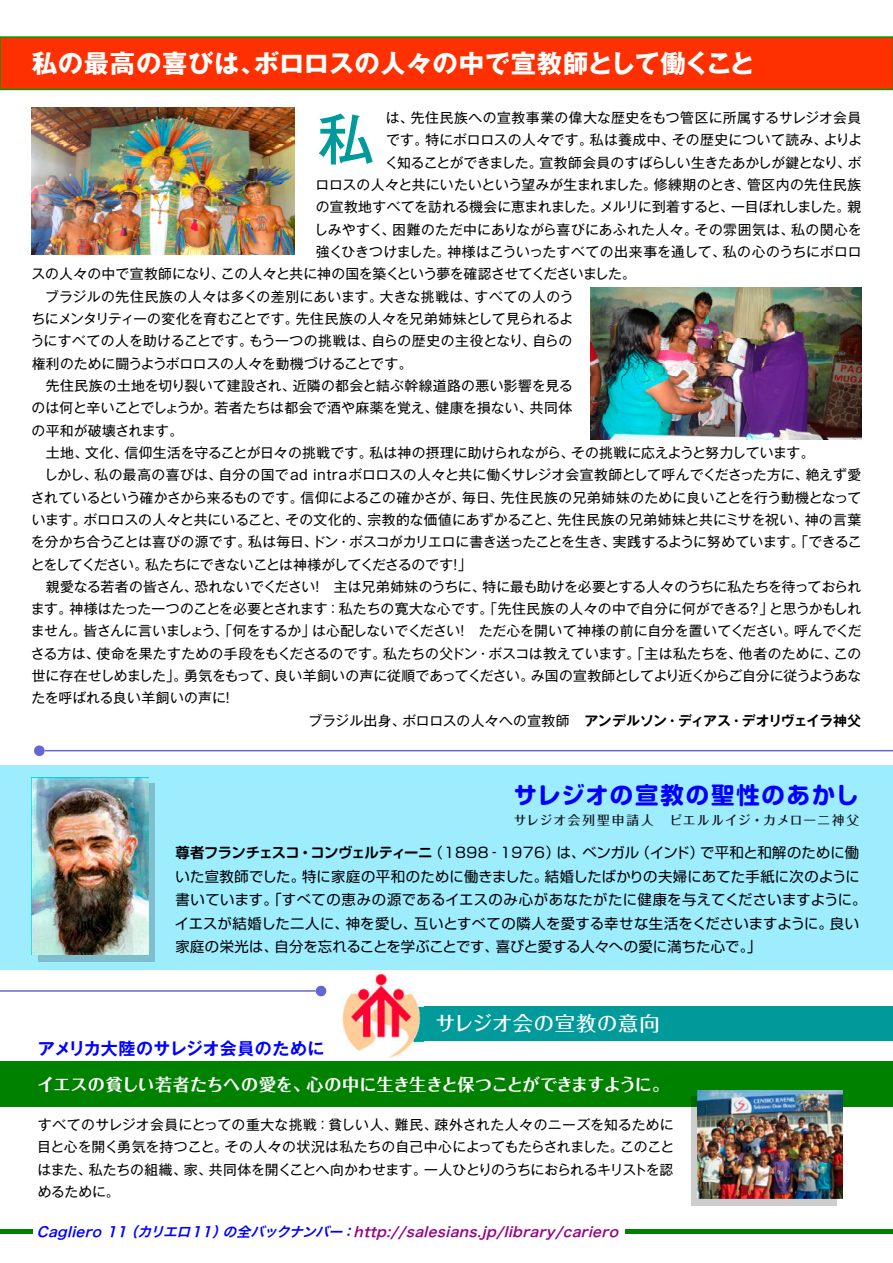
<style>
.page{position:relative;width:893px;height:1263px;background:#fff}
.page>*{position:absolute;margin:0;border:0;box-sizing:border-box;transform-origin:0 0}
.t1{font:500 55.35px "Gothic MB101 Pro";color:#009a9a}
.t2{font:700 25.35px "Gothic MB101 Pro";letter-spacing:.03em;color:#fff}
.t3{font:700 23.4px "Soft Go Std";letter-spacing:.075em;color:#00f}
.t4{font:500 20.25px "Folk Pro";letter-spacing:.04em;color:#fff}
.t5{font:700 16.95px "Folk Pro";letter-spacing:-.03em;color:#fff}
.t6{font:700 16.95px "Gothic MB101 Pro De";letter-spacing:.015em;color:#00f}
.t7{font:14.4px/23.5px "Soft Go Std";letter-spacing:.015em;color:#000}
.t8{font:13.8px/22.4px "Gothic MB101 Pro";color:#000;text-align:justify}
.t9{font:13.8px "Gothic MB101 Pro";letter-spacing:.02em;color:#000}
.t10{font:13.8px "Gothic MB101 Pro";letter-spacing:-.02em;color:#000}
.t11{font:italic 13.8px "Hira Kaku Pro W6";color:#960084}
.t12{font:13.8px "Gothic MB101 Pro";letter-spacing:-.025em;color:#000}
.t13{font:700 13.8px "Gothic MB101 Pro De";letter-spacing:-.035em;color:#000}
.t14{font:13.8px "Gothic MB101 Pro";letter-spacing:.03em;color:#000}
.t15{font:13.8px "Gothic MB101 Pro";letter-spacing:-.03em;color:#000}
.t16{font:13.8px "Gothic MB101 Pro";letter-spacing:.035em;color:#000}
.t17{font:13.8px "Gothic MB101 Pro";letter-spacing:-.04em;color:#000}
.t18{font:500 12.75px "Folk Pro";letter-spacing:.105em;color:#151515}
.s1{font-family:"Gothic MB101 Pro";font-weight:400}
.s2{font-family:"Soft Go Std De";font-weight:700}
.s3{color:#00f}
</style>
<div class="page">
<hr style="left:0;top:1230px;width:32px;height:4px;background:#008100">
<hr style="left:625px;top:1230px;width:267px;height:4px;background:#008100">
<div style="left:413px;top:1007px;width:479px;height:34px;background:#009a9a"></div>
<hr style="left:0;top:990px;width:316px;height:2px;background:#6666d0">
<div style="left:316px;top:986px;width:10px;height:10px;background:#6666d0;border-radius:50%"></div>
<div style="left:0;top:765px;width:892px;height:204px;background:#9dedff"></div>
<div style="left:0;top:1062px;width:892px;height:45px;background:#008100"></div>
<hr style="left:45px;top:750px;width:847px;height:1px;background:#6666d0">
<div style="left:34px;top:745px;width:11px;height:11px;background:#6666d0;border-radius:50%"></div>
<img style="left:341px;top:971px;width:83px;height:88px">
<svg style="left:0;top:36px;width:892px;height:54px;background:#f13701"></svg>
<img style="left:32px;top:107px;width:262px;height:148px">
<img style="left:590px;top:287px;width:271px;height:152px">
<div style="left:691px;top:1097px;width:145px;height:108px;background:#cdcdcd"></div>
<img style="left:697px;top:1090px;width:145px;height:109px">
<svg style="left:38px;top:784px;width:117px;height:177px;background:#7ebfcd"></svg>
<img style="left:32px;top:777px;width:116px;height:178px">
<h2 class="t2" style="left:32px;top:42px;width:724px">私の最高の喜びは、ボロロスの人々の中で宣教師として働くこと</h2>
<h1 class="t1" style="left:318px;top:93px;width:57px">私</h1>
<p class="t16" style="left:386px;top:106px;width:477px">は、先住民族への宣教事業の偉大な歴史をもつ管区に所属するサレジオ会員</p>
<p class="t9" style="left:386px;top:129px;width:477px">です。特にボロロスの人々です。私は養成中、その歴史について読み、よりよ</p>
<p class="t15" style="left:385px;top:151px;width:478px">く知ることができました。宣教師会員のすばらしい生きたあかしが鍵となり、ボ</p>
<p class="t8" style="left:315px;top:172px;width:547px">ロロスの人々と共にいたいという望みが生まれました。修練期のとき、管区内の先住民族</p>
<p class="t8" style="left:316px;top:194px;width:547px">の宣教地すべてを訪れる機会に恵まれました。メルリに到着すると、一目ぼれしました。親</p>
<p class="t9" style="left:314px;top:218px;width:549px">しみやすく、困難のただ中にありながら喜びにあふれた人々。その雰囲気は、私の関心を</p>
<p class="t8" style="left:316px;top:239px;width:547px">強くひきつけました。神様はこういったすべての出来事を通して、私の心のうちにボロロ</p>
<p class="t10" style="left:31px;top:263px;width:606px">スの人々の中で宣教師になり、この人々と共に神の国を築くという夢を確認させてくださいました。</p>
<p class="t14" style="left:32px;top:285px;width:543px">　ブラジルの先住民族の人々は多くの差別にあいます。大きな挑戦は、すべての人のう</p>
<p class="t8" style="left:31px;top:306px;width:543px">ちにメンタリティーの変化を育むことです。先住民族の人々を兄弟姉妹として見られるよ</p>
<p class="t9" style="left:31px;top:330px;width:543px">うにすべての人を助けることです。もう一つの挑戦は、自らの歴史の主役となり、自らの</p>
<p class="t8" style="left:32px;top:350px;width:382px">権利のために闘うようボロロスの人々を動機づけることです。</p>
<p class="t9" style="left:32px;top:374px;width:543px">　先住民族の土地を切り裂いて建設され、近隣の都会と結ぶ幹線道路の悪い影響を見る</p>
<p class="t8" style="left:32px;top:395px;width:542px">のは何と辛いことでしょうか。若者たちは都会で酒や麻薬を覚え、健康を損ない、共同体</p>
<p class="t8" style="left:32px;top:417px;width:153px">の平和が破壊されます。</p>
<p class="t8" style="left:32px;top:440px;width:784px">　土地、文化、信仰生活を守ることが日々の挑戦です。私は神の摂理に助けられながら、その挑戦に応えようと努力しています。</p>
<p class="t8" style="left:32px;top:462px;width:831px">　しかし、私の最高の喜びは、自分の国でad intraボロロスの人々と共に働くサレジオ会宣教師として呼んでくださった方に、絶えず愛</p>
<p class="t8" style="left:31px;top:484px;width:831px">されているという確かさから来るものです。信仰によるこの確かさが、毎日、先住民族の兄弟姉妹のために良いことを行う動機となって</p>
<p class="t8" style="left:32px;top:507px;width:831px">います。ボロロスの人々と共にいること、その文化的、宗教的な価値にあずかること、先住民族の兄弟姉妹と共にミサを祝い、神の言葉</p>
<p class="t10" style="left:31px;top:531px;width:832px">を分かち合うことは喜びの源です。私は毎日、ドン・ボスコがカリエロに書き送ったことを生き、実践するように努めています。「できるこ</p>
<p class="t17" style="left:31px;top:553px;width:442px">とをしてください。私たちにできないことは神様がしてくださるのです！」</p>
<p class="t8" style="left:32px;top:574px;width:831px">　親愛なる若者の皆さん、恐れないでください！　主は兄弟姉妹のうちに、特に最も助けを必要とする人々のうちに私たちを待っておられ</p>
<p class="t8" style="left:31px;top:596px;width:831px">ます。神様はたった一つのことを必要とされます：私たちの寛大な心です。「先住民族の人々の中で自分に何ができる？」と思うかもしれ</p>
<p class="t8" style="left:31px;top:618px;width:832px">ません。皆さんに言いましょう、「何をするか」は心配しないでください！　ただ心を開いて神様の前に自分を置いてください。呼んでくだ</p>
<p class="t8" style="left:31px;top:640px;width:831px">さる方は、使命を果たすための手段をもくださるのです。私たちの父ドン・ボスコは教えています。「主は私たちを、他者のために、この</p>
<p class="t12" style="left:32px;top:664px;width:831px">世に存在せしめました」。勇気をもって、良い羊飼いの声に従順であってください。み国の宣教師としてより近くからご自分に従うようあな</p>
<p class="t8" style="left:31px;top:685px;width:205px">たを呼ばれる良い羊飼いの声に！</p>
<p class="t13" style="left:308px;top:709px;width:554px"><span class="s1">ブラジル出身、ボロロスの人々への宣教師　</span>アンデルソン・ディアス・デオリヴェイラ神父</p>
<h3 class="t3" style="left:513px;top:778px;width:347px">サレジオの宣教の聖性のあかし</h3>
<p class="t18" style="left:513px;top:809px;width:347px">サレジオ会列聖申請人　ピエルルイジ・カメローニ神父</p>
<p class="t7" style="left:175px;top:840px;width:693px"><span class="s2">尊者フランチェスコ・コンヴェルティーニ</span>（1898‐1976）は、ベンガル（インド）で平和と和解のために働いた宣教師でした。特に家庭の平和のために働きました。結婚したばかりの夫婦にあてた手紙に次のように書いています。「すべての恵みの源であるイエスのみ心があなたがたに健康を与えてくださいますように。イエスが結婚した二人に、神を愛し、互いとすべての隣人を愛する幸せな生活をくださいますように。良い家庭の栄光は、自分を忘れることを学ぶことです、喜びと愛する人々への愛に満ちた心で。」</p>
<p class="t6" style="left:38px;top:1035px;width:288px">アメリカ大陸のサレジオ会員のために</p>
<h3 class="t4" style="left:435px;top:1006px;width:226px">サレジオ会の宣教の意向</h3>
<p class="t5" style="left:37px;top:1070px;width:633px">イエスの貧しい若者たちへの愛を、心の中に生き生きと保つことができますように。</p>
<p class="t8" style="left:37px;top:1112px;width:638px">すべてのサレジオ会員にとっての重大な挑戦：貧しい人、難民、疎外された人々のニーズを知るために目と心を開く勇気を持つこと。その人々の状況は私たちの自己中心によってもたらされました。このことはまた、私たちの組織、家、共同体を開くことへ向かわせます。一人ひとりのうちにおられるキリストを認めるために。</p>
<p class="t11" style="left:37px;top:1219px;width:588px"><span class="s3">Cagliero11（カリエロ11）の全バックナンバー：</span>http://salesians.jp/library/cariero</p>
</div>
